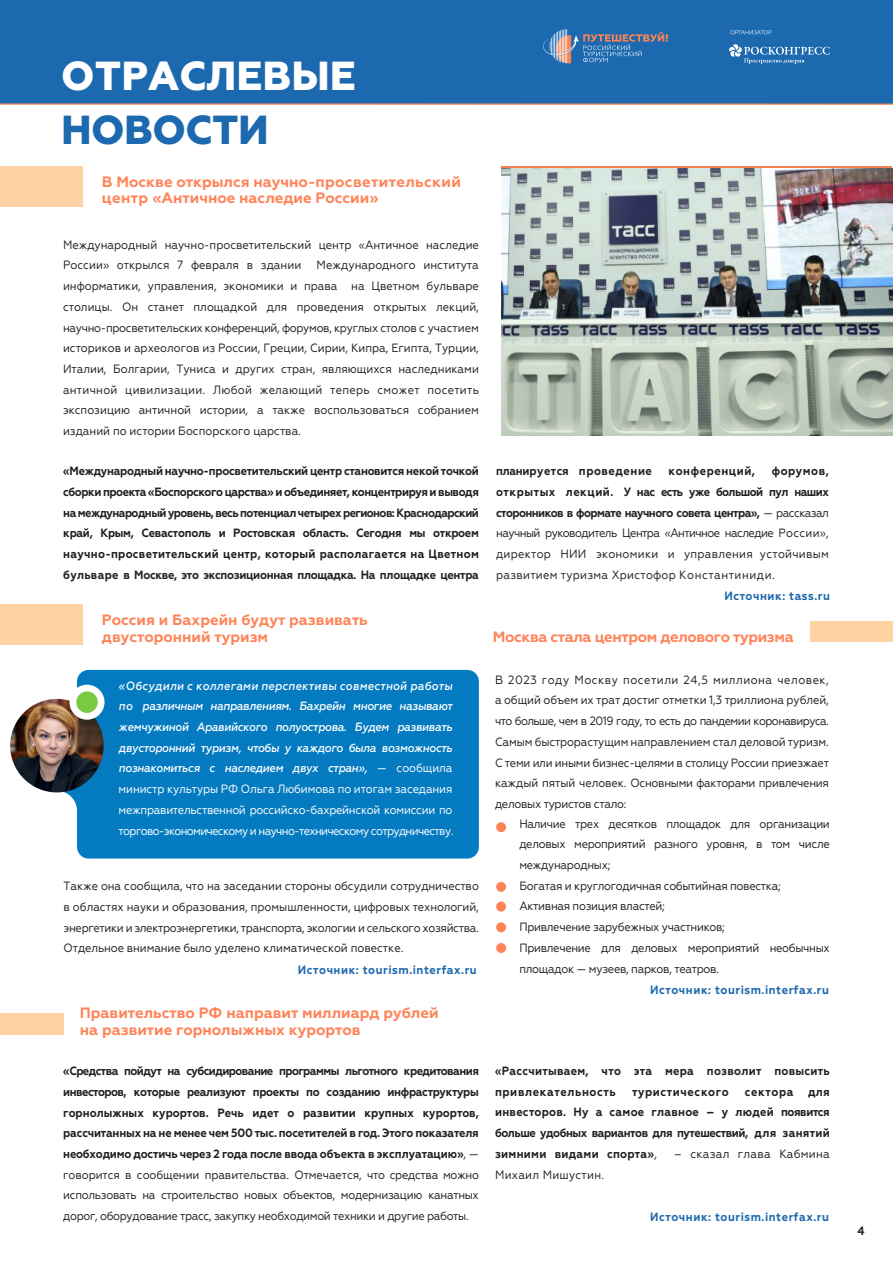
<style>
.page{position:relative;width:893px;height:1263px;background:#fff}
.page>*{position:absolute;margin:0;border:0;box-sizing:border-box;transform-origin:0 0}
.t1{font:800 40.5px "Geometria";color:#fff}
.t2{font:800 40.5px "Geometria";letter-spacing:-.015em;color:#1d69af}
.t3{font:700 15px/16.5px "Geometria";color:#ff8357}
.t4{font:700 15px "Geometria";letter-spacing:-.025em;color:#ff8357}
.t5{font:12px/20.7px "Geometria";letter-spacing:-.025em;color:#231f20;text-align:justify;scale:.93 1}
.t6{font:700 12px/20.7px "Geometria";letter-spacing:.025em;color:#231f20;text-align:justify;scale:.93 1}
.t7{font:italic 500 12px/20.7px "Geometria";letter-spacing:-.025em;color:#fff;text-align:justify;scale:.93 1}
.t8{font:700 12px "Geometria";letter-spacing:.05em;color:#1d69af;scale:.93 1}
.t9{font:12px/20.7px "Geometria";color:#231f20;scale:.93 1}
.t10{font:12px "Geometria";letter-spacing:.025em;color:#231f20;scale:.93 1}
.t11{font:700 12px "Geometria";letter-spacing:.05em;color:#231f20;scale:.93 1}
.t12{font:700 12px "Geometria";letter-spacing:.055em;color:#231f20;scale:.93 1}
.s1{font-weight:400;font-style:normal}
.s2{font-weight:700}
.s3{font-weight:400}
</style>
<div class="page">
<div style="left:0;top:0;width:893px;height:104px;background:#1d69af"></div>
<svg style="left:730px;top:30px;width:41px;height:4px"></svg>
<svg style="left:729px;top:44px;width:101px;height:20px"></svg>
<svg style="left:543px;top:29px;width:125px;height:34px"></svg>
<hr style="left:0;top:103px;width:893px;height:2px;background:#f58357">
<div style="left:0;top:166px;width:83px;height:41px;background:#ffd2a4"></div>
<div style="left:0;top:604px;width:83px;height:41px;background:#ffd2a4"></div>
<div style="left:810px;top:621px;width:83px;height:21px;background:#ffd2a4"></div>
<div style="left:0;top:1013px;width:64px;height:22px;background:#ffd2a4"></div>
<hr style="left:502px;top:166px;width:390px;height:3px;background:#f58357">
<div style="left:77px;top:670px;width:402px;height:188px;background:#047bc1;border-radius:12px"></div>
<svg style="left:57px;top:769px;width:42px;height:42px"></svg>
<img style="left:10px;top:699px;width:94px;height:93px;border-radius:47px">
<svg style="left:70px;top:685px;width:35px;height:35px"></svg>
<img style="left:502px;top:169px;width:391px;height:266px">
<div style="left:496px;top:822px;width:10px;height:10px;background:#ff8357;border-radius:50%"></div>
<div style="left:496px;top:882px;width:10px;height:10px;background:#ff8357;border-radius:50%"></div>
<div style="left:496px;top:902px;width:10px;height:9px;background:#ff8357;border-radius:50%"></div>
<div style="left:496px;top:922px;width:10px;height:10px;background:#ff8357;border-radius:50%"></div>
<div style="left:496px;top:943px;width:10px;height:10px;background:#ff8357;border-radius:50%"></div>
<h1 class="t1" style="left:61px;top:52px;width:296px">ОТРАСЛЕВЫЕ</h1>
<h1 class="t2" style="left:61px;top:106px;width:209px">НОВОСТИ</h1>
<p class="t3" style="left:102px;top:173px;width:361px">В Москве открылся научно-просветительский центр «Античное наследие России»</p>
<p class="t9" style="left:63px;top:234px;width:449px">Международный научно-просветительский центр «Античное наследие<br>России» открылся 7 февраля в здании</p>
<p class="t5" style="left:63px;top:255px;width:449px;text-indent:254px">Международного института информатики, управления, экономики и права на Цветном бульваре столицы. Он станет площадкой для проведения открытых лекций, научно-просветительских конференций, форумов, круглых столов с участием историков и археологов из России, Греции, Сирии, Кипра, Египта, Турции, Италии, Болгарии, Туниса и других стран, являющихся наследниками античной цивилизации. Любой желающий теперь сможет посетить экспозицию античной истории, а также воспользоваться собранием изданий по истории Боспорского царства.</p>
<p class="t6" style="left:63px;top:461px;width:448px">«Международный научно-просветительский центр становится некой точкой сборки проекта «Боспорского царства» и объединяет, концентрируя и выводя на международный уровень, весь потенциал четырех регионов: Краснодарский край, Крым, Севастополь и Ростовская область. Сегодня мы откроем научно-просветительский центр, который располагается на Цветном бульваре в Москве, это экспозиционная площадка. На площадке центра</p>
<p class="t3" style="left:102px;top:612px;width:267px">Россия и Бахрейн будут развивать двусторонний туризм</p>
<p class="t7" style="left:119px;top:675px;width:361px">«Обсудили с коллегами перспективы совместной работы по различным направлениям. Бахрейн многие называют жемчужиной Аравийского полуострова. Будем развивать двусторонний туризм, чтобы у каждого была возможность познакомиться с наследием двух стран», <span class="s1">— сообщила министр культуры РФ Ольга Любимова по итогам заседания межправительственной российско-бахрейнской комиссии по торгово-экономическому и научно-техническому сотрудничеству.</span></p>
<p class="t5" style="left:64px;top:876px;width:448px">Также она сообщила, что на заседании стороны обсудили сотрудничество в областях науки и образования, промышленности, цифровых технологий, энергетики и электроэнергетики, транспорта, экологии и сельского хозяйства.<br>Отдельное внимание было уделено климатической повестке.</p>
<p class="t8" style="left:298px;top:962px;width:194px">Источник: tourism.interfax.ru</p>
<p class="t3" style="left:80px;top:1005px;width:360px">Правительство РФ направит миллиард рублей на развитие горнолыжных курортов</p>
<p class="t11" style="left:496px;top:464px;width:169px">планируется проведение</p>
<p class="t11" style="left:669px;top:464px;width:94px">конференций,</p>
<p class="t5" style="left:496px;top:461px;width:359px;text-indent:276px"><span class="s2">форумов, открытых лекций. У нас есть уже большой пул наших сторонников в формате научного совета центра»,</span> — рассказал научный руководитель Центра «Античное наследие России», директор НИИ экономики и управления устойчивым развитием туризма Христофор Константиниди.</p>
<p class="t8" style="left:724px;top:589px;width:115px">Источник: tass.ru</p>
<p class="t4" style="left:493px;top:628px;width:302px">Москва стала центром делового туризма</p>
<p class="t5" style="left:495px;top:669px;width:361px">В 2023 году Москву посетили 24,5 миллиона человек, а общий объем их трат достиг отметки 1,3 триллиона рублей, что больше, чем в 2019 году, то есть до пандемии коронавируса.<br>Самым быстрорастущим направлением стал деловой туризм.<br>С теми или иными бизнес-целями в столицу России приезжает каждый пятый человек. Основными факторами привлечения деловых туристов стало:</p>
<p class="t5" style="left:519px;top:813px;width:335px;text-align:left">Наличие трех десятков площадок для организации деловых мероприятий разного уровня, в том числе международных;<br>Богатая и круглогодичная событийная повестка; Активная позиция властей;<br>Привлечение зарубежных участников;<br>Привлечение для деловых мероприятий необычных площадок — музеев, парков, театров.</p>
<p class="t8" style="left:650px;top:983px;width:194px">Источник: tourism.interfax.ru</p>
<p class="t6" style="left:63px;top:1061px;width:448px">«Средства пойдут на субсидирование программы льготного кредитования инвесторов, которые реализуют проекты по созданию инфраструктуры горнолыжных курортов. Речь идет о развитии крупных курортов, рассчитанных на не менее чем 500 тыс. посетителей в год. Этого показателя необходимо достичь через 2 года после ввода объекта в эксплуатацию»<span class="s3">, — говорится в сообщении правительства. Отмечается, что средства можно использовать на строительство новых объектов, модернизацию канатных дорог, оборудование трасс, закупку необходимой техники и другие работы.</span></p>
<p class="t6" style="left:495px;top:1060px;width:362px">«Рассчитываем, что эта мера позволит повысить привлекательность</p>
<p class="t6" style="left:495px;top:1081px;width:362px;text-indent:250px">сектора для инвесторов. Ну а самое главное – у людей появится больше удобных вариантов для путешествий, для занятий зимними видами спорта»<span class="s3">,</span></p>
<p class="t12" style="left:632px;top:1084px;width:106px">туристического</p>
<p class="t10" style="left:674px;top:1147px;width:169px">– сказал глава Кабмина</p>
<p class="t10" style="left:495px;top:1167px;width:119px">Михаил Мишустин.</p>
<p class="t8" style="left:650px;top:1209px;width:194px">Источник: tourism.interfax.ru</p>
<p class="t6" style="left:858px;top:1220px;width:9px">4</p>
</div>
